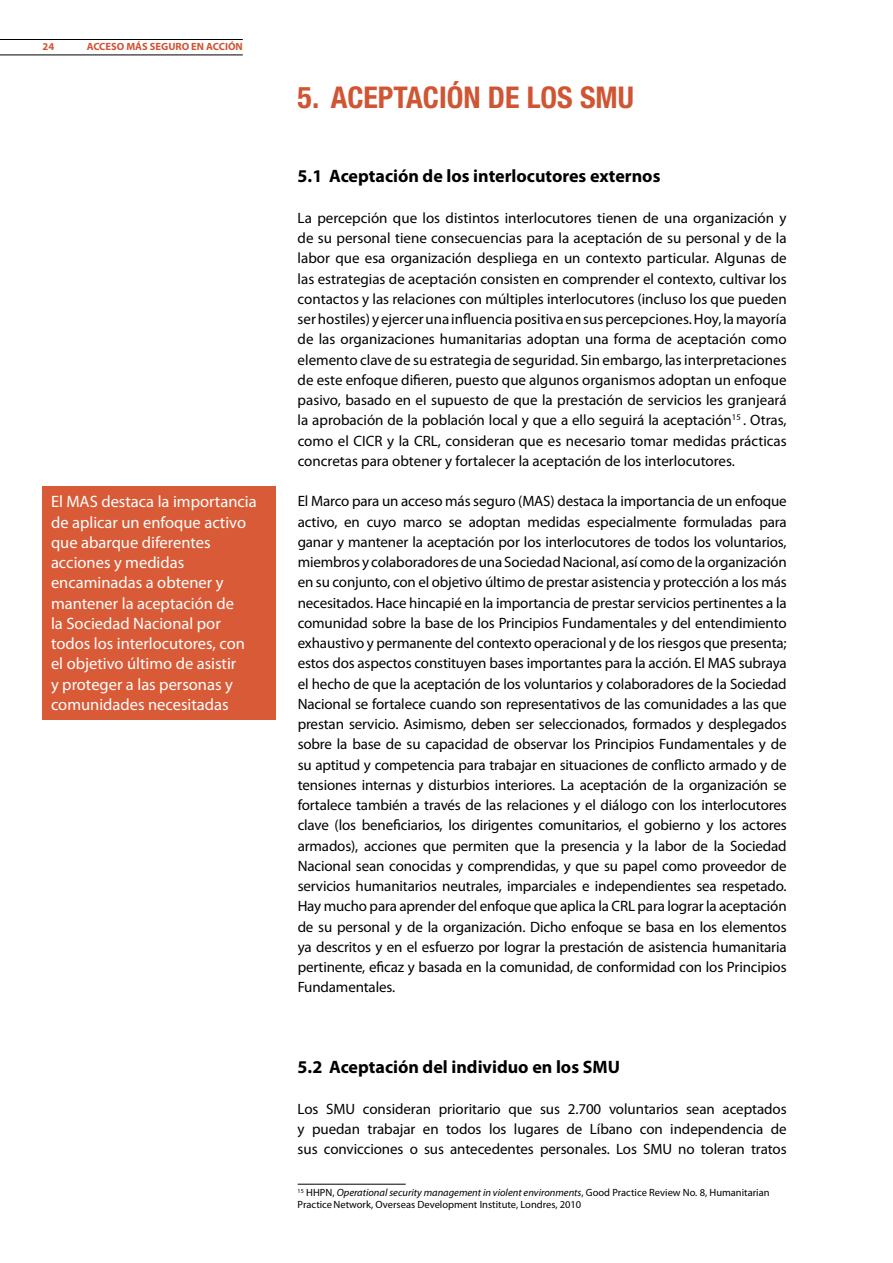
<style>
.page{position:relative;width:893px;height:1263px;background:#fff}
.page>*{position:absolute;margin:0;border:0;box-sizing:border-box;transform-origin:0 0}
.t1{font:700 condensed 30px "Helvetica Neue";color:#cf5533}
.t2{font:700 18px "Myriad Pro";color:#000}
.t3{font:16.5px/20.2px "Myriad Pro";color:#fff}
.t4{font:15px/20.2px "Myriad Pro";letter-spacing:-.005em;color:#000;text-align:justify}
.t5{font:10.5px/12px "Myriad Pro";color:#000}
.t6{font:700 10.5px "Myriad Pro";color:#cf5533}
.s1{font-style:italic}
</style>
<div class="page">
<hr style="left:0;top:39px;width:243px;height:1px;background:#000">
<hr style="left:0;top:55px;width:243px;height:1px;background:#000">
<hr style="left:298px;top:1184px;width:108px;height:1px;background:#000">
<div style="left:43px;top:486px;width:233px;height:234px;background:#d95a36"></div>
<p class="t6" style="left:43px;top:40px;width:13px">24</p>
<p class="t6" style="left:87px;top:40px;width:158px">ACCESO MÁS SEGURO EN ACCIÓN</p>
<p class="t3" style="left:51px;top:491px;width:207px">El MAS destaca la importancia de aplicar un enfoque activo que abarque diferentes acciones y medidas encaminadas a obtener y mantener la aceptación de<br>la Sociedad Nacional por todos los interlocutores, con el objetivo último de asistir<br>y proteger a las personas y comunidades necesitadas</p>
<h1 class="t1" style="left:298px;top:79px;width:338px">5. ACEPTACIÓN DE LOS SMU</h1>
<p class="t2" style="left:298px;top:164px;width:364px">5.1 Aceptación de los interlocutores externos</p>
<p class="t4" style="left:298px;top:207px;width:491px">La percepción que los distintos interlocutores tienen de una organización y de su personal tiene consecuencias para la aceptación de su personal y de la labor que esa organización despliega en un contexto particular. Algunas de las estrategias de aceptación consisten en comprender el contexto, cultivar los contactos y las relaciones con múltiples interlocutores (incluso los que pueden ser hostiles) y ejercer una influencia positiva en sus percepciones. Hoy, la mayoría de las organizaciones humanitarias adoptan una forma de aceptación como elemento clave de su estrategia de seguridad. Sin embargo, las interpretaciones de este enfoque difieren, puesto que algunos organismos adoptan un enfoque pasivo, basado en el supuesto de que la prestación de servicios les granjeará la aprobación de la población local y que a ello seguirá la aceptación<sup>15</sup> . Otras, como el CICR y la CRL, consideran que es necesario tomar medidas prácticas concretas para obtener y fortalecer la aceptación de los interlocutores.</p>
<p class="t4" style="left:298px;top:491px;width:491px">El Marco para un acceso más seguro (MAS) destaca la importancia de un enfoque activo, en cuyo marco se adoptan medidas especialmente formuladas para ganar y mantener la aceptación por los interlocutores de todos los voluntarios, miembros y colaboradores de una Sociedad Nacional, así como de la organización en su conjunto, con el objetivo último de prestar asistencia y protección a los más necesitados. Hace hincapié en la importancia de prestar servicios pertinentes a la comunidad sobre la base de los Principios Fundamentales y del entendimiento exhaustivo y permanente del contexto operacional y de los riesgos que presenta; estos dos aspectos constituyen bases importantes para la acción. El MAS subraya el hecho de que la aceptación de los voluntarios y colaboradores de la Sociedad Nacional se fortalece cuando son representativos de las comunidades a las que prestan servicio. Asimismo, deben ser seleccionados, formados y desplegados sobre la base de su capacidad de observar los Principios Fundamentales y de su aptitud y competencia para trabajar en situaciones de conflicto armado y de tensiones internas y disturbios interiores. La aceptación de la organización se fortalece también a través de las relaciones y el diálogo con los interlocutores clave (los beneficiarios, los dirigentes comunitarios, el gobierno y los actores armados), acciones que permiten que la presencia y la labor de la Sociedad Nacional sean conocidas y comprendidas, y que su papel como proveedor de servicios humanitarios neutrales, imparciales e independientes sea respetado.<br>Hay mucho para aprender del enfoque que aplica la CRL para lograr la aceptación de su personal y de la organización. Dicho enfoque se basa en los elementos ya descritos y en el esfuerzo por lograr la prestación de asistencia humanitaria pertinente, eficaz y basada en la comunidad, de conformidad con los Principios Fundamentales.</p>
<p class="t2" style="left:298px;top:1055px;width:324px">5.2 Aceptación del individuo en los SMU</p>
<p class="t4" style="left:298px;top:1098px;width:491px">Los SMU consideran prioritario que sus 2.700 voluntarios sean aceptados y puedan trabajar en todos los lugares de Líbano con independencia de sus convicciones o sus antecedentes personales. Los SMU no toleran tratos</p>
<p class="t5" style="left:298px;top:1186px;width:473px"><sup>15</sup> HHPN, <span class="s1">Operational security management in violent environments</span>, Good Practice Review No. 8, Humanitarian<br>PracticeNetwork, Overseas Development Institute, Londres, 2010</p>
</div>
